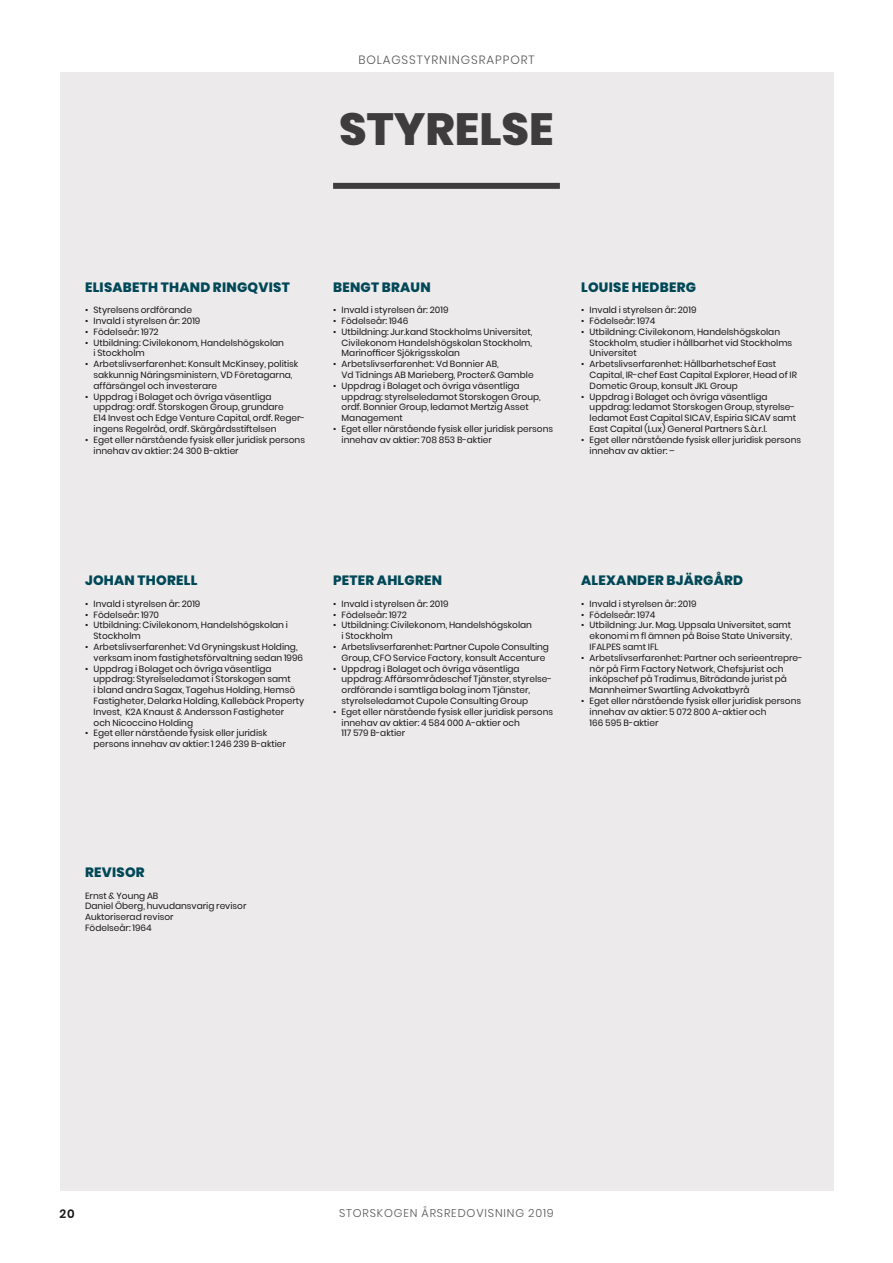
<style>
.page{position:relative;width:893px;height:1263px;background:#fff}
.page>*{position:absolute;margin:0;border:0;box-sizing:border-box;transform-origin:0 0}
.t1{font:800 45px "Poppins";color:#3f3c3e}
.t2{font:800 13.5px "Poppins";letter-spacing:.02em;color:#004857}
.t3{font:300 12px "Poppins";color:#565655}
.t4{font:600 12px "Poppins";color:#181716}
.t5{font:300 11.25px "Poppins";letter-spacing:.075em;color:#565655}
.t6{font:9px/10.8px "Poppins";color:#181716}
</style>
<div class="page">
<div style="left:60px;top:72px;width:773px;height:1119px;background:#eceaeb"></div>
<div style="left:333px;top:183px;width:227px;height:6px;background:#3f3c3e"></div>
<h3 class="t3" style="left:358px;top:53px;width:17px">BOLAGSSTYRNINGSRA</h3>
<h3 class="t3" style="left:495px;top:53px;width:24px">PPORT</h3>
<h1 class="t1" style="left:339px;top:103px;width:216px">STYRELSE</h1>
<h2 class="t2" style="left:85px;top:279px;width:206px">ELISABETH THAND RINGQVIST</h2>
<p class="t6" style="left:85px;top:305px;width:108px">• Styrelsens ordförande</p>
<p class="t6" style="left:85px;top:316px;width:117px">• Invald i styrelsen år: 2019</p>
<p class="t6" style="left:85px;top:326px;width:75px">• Födelseår: 1972</p>
<p class="t6" style="left:94px;top:337px;width:192px;text-indent:-9px">• Utbildning: Civilekonom, Handelshögskolan i Stockholm</p>
<p class="t6" style="left:94px;top:359px;width:206px;text-indent:-9px">• Arbetslivserfarenhet: Konsult McKinsey, politisk sakkunnig Näringsministern, VD Företagarna, affärsängel och investerare</p>
<p class="t6" style="left:94px;top:391px;width:213px;text-indent:-9px">• Uppdrag i Bolaget och övriga väsentliga uppdrag: ordf. Storskogen Group, grundare<br>E14 Invest och Edge Venture Capital, ordf. Reger&shy;ingens Regelråd, ordf. Skärgårdsstiftelsen</p>
<p class="t6" style="left:94px;top:434px;width:213px;text-indent:-9px">• Eget eller närstående fysisk eller juridisk persons innehav av aktier: 24 300 B-aktier</p>
<h2 class="t2" style="left:333px;top:279px;width:99px">BENGT BRAUN</h2>
<p class="t6" style="left:333px;top:305px;width:117px">• Invald i styrelsen år: 2019</p>
<p class="t6" style="left:333px;top:316px;width:77px">• Födelseår: 1946</p>
<p class="t6" style="left:342px;top:326px;width:192px;text-align:justify;text-indent:-9px">• Utbildning: Jur.kand Stockholms Universitet, Civilekonom Handelshögskolan Stockholm, Marinofficer Sjökrigsskolan</p>
<p class="t6" style="left:342px;top:359px;width:194px;text-indent:-9px">• Arbetslivserfarenhet: Vd Bonnier AB,<br>Vd Tidnings AB Marieberg, Procter&amp; Gamble</p>
<p class="t6" style="left:342px;top:380px;width:201px;text-indent:-9px">• Uppdrag i Bolaget och övriga väsentliga uppdrag: styrelseledamot Storskogen Group, ordf. Bonnier Group, ledamot Mertzig Asset Management</p>
<p class="t6" style="left:342px;top:424px;width:213px;text-indent:-9px">• Eget eller närstående fysisk eller juridisk persons innehav av aktier: 708 853 B-aktier</p>
<h2 class="t2" style="left:581px;top:279px;width:116px">LOUISE HEDBERG</h2>
<p class="t6" style="left:581px;top:305px;width:117px">• Invald i styrelsen år: 2019</p>
<p class="t6" style="left:581px;top:316px;width:76px">• Födelseår: 1974</p>
<p class="t6" style="left:590px;top:326px;width:204px;text-indent:-9px">• Utbildning: Civilekonom, Handelshögskolan<br>Stockholm, studier i hållbarhet vid Stockholms<br>Universitet</p>
<p class="t6" style="left:590px;top:359px;width:209px;text-indent:-9px">• Arbetslivserfarenhet: Hållbarhetschef East<br>Capital, IR-chef East Capital Explorer, Head of IR<br>Dometic Group, konsult JKL Group</p>
<p class="t6" style="left:590px;top:391px;width:208px;text-indent:-9px">• Uppdrag i Bolaget och övriga väsentliga uppdrag: ledamot Storskogen Group, styrelse&shy;ledamot East Capital SICAV, Espiria SICAV samt East Capital (Lux) General Partners S.à.r.l.</p>
<p class="t6" style="left:590px;top:434px;width:213px;text-indent:-9px">• Eget eller närstående fysisk eller juridisk persons innehav av aktier: –</p>
<h2 class="t2" style="left:85px;top:572px;width:114px">JOHAN THORELL</h2>
<p class="t6" style="left:85px;top:598px;width:117px">• Invald i styrelsen år: 2019</p>
<p class="t6" style="left:85px;top:609px;width:76px">• Födelseår: 1970</p>
<p class="t6" style="left:94px;top:620px;width:196px;text-indent:-9px">• Utbildning: Civilekonom, Handelshögskolan i<br>Stockholm</p>
<p class="t6" style="left:94px;top:641px;width:211px;text-indent:-9px">• Arbetslivserfarenhet: Vd Gryningskust Holding, verksam inom fastighetsförvaltning sedan 1996</p>
<p class="t6" style="left:94px;top:663px;width:212px;text-indent:-9px">• Uppdrag i Bolaget och övriga väsentliga uppdrag: Styrelseledamot i Storskogen samt<br>i bland andra Sagax, Tagehus Holding, Hemsö Fastigheter, Delarka Holding, Kallebäck Property Invest, K2A Knaust &amp; Andersson Fastigheter<br>och Nicoccino Holding</p>
<p class="t6" style="left:94px;top:728px;width:194px;text-indent:-9px">• Eget eller närstående fysisk eller juridisk persons innehav av aktier: 1 246 239 B-aktier</p>
<h2 class="t2" style="left:333px;top:572px;width:110px">PETER AHLGREN</h2>
<p class="t6" style="left:333px;top:598px;width:117px">• Invald i styrelsen år: 2019</p>
<p class="t6" style="left:333px;top:609px;width:75px">• Födelseår: 1972</p>
<p class="t6" style="left:342px;top:620px;width:192px;text-indent:-9px">• Utbildning: Civilekonom, Handelshögskolan i Stockholm</p>
<p class="t6" style="left:333px;top:641px;width:217px;text-align:center">• Arbetslivserfarenhet: Partner Cupole Consulting<br>Group, CFO Service Factory, konsult Accenture</p>
<p class="t6" style="left:342px;top:663px;width:211px;text-indent:-9px">• Uppdrag i Bolaget och övriga väsentliga uppdrag: Affärsområdeschef Tjänster, styrelse&shy;ordförande i samtliga bolag inom Tjänster, styrelseledamot Cupole Consulting Group</p>
<p class="t6" style="left:342px;top:706px;width:213px;text-indent:-9px">• Eget eller närstående fysisk eller juridisk persons innehav av aktier: 4 584 000 A-aktier och<br>117 579 B-aktier</p>
<h2 class="t2" style="left:581px;top:572px;width:164px">ALEXANDER BJÄRGÅRD</h2>
<p class="t6" style="left:581px;top:598px;width:117px">• Invald i styrelsen år: 2019</p>
<p class="t6" style="left:581px;top:609px;width:76px">• Födelseår: 1974</p>
<p class="t6" style="left:590px;top:620px;width:204px;text-align:justify;text-indent:-9px">• Utbildning: Jur. Mag. Uppsala Universitet, samt ekonomi m fl ämnen på Boise State University, IFALPES samt IFL</p>
<p class="t6" style="left:590px;top:652px;width:214px;text-indent:-9px">• Arbetslivserfarenhet: Partner och serieentrepre&shy;nör på Firm Factory Network, Chefsjurist och inköpschef på Tradimus, Biträdande jurist på Mannheimer Swartling Advokatbyrå</p>
<p class="t6" style="left:590px;top:695px;width:213px;text-indent:-9px">• Eget eller närstående fysisk eller juridisk persons innehav av aktier: 5 072 800 A-aktier och<br>166 595 B-aktier</p>
<h2 class="t2" style="left:85px;top:864px;width:61px">REVISOR</h2>
<p class="t6" style="left:85px;top:890px;width:163px">Ernst &amp; Young AB<br>Daniel Öberg, huvudansvarig revisor<br>Auktoriserad revisor<br>Födelseår: 1964</p>
<h3 class="t4" style="left:60px;top:1207px;width:17px">20</h3>
<p class="t5" style="left:339px;top:1207px;width:216px">STORSKOGEN ÅRSREDOVISNING 2019</p>
</div>
